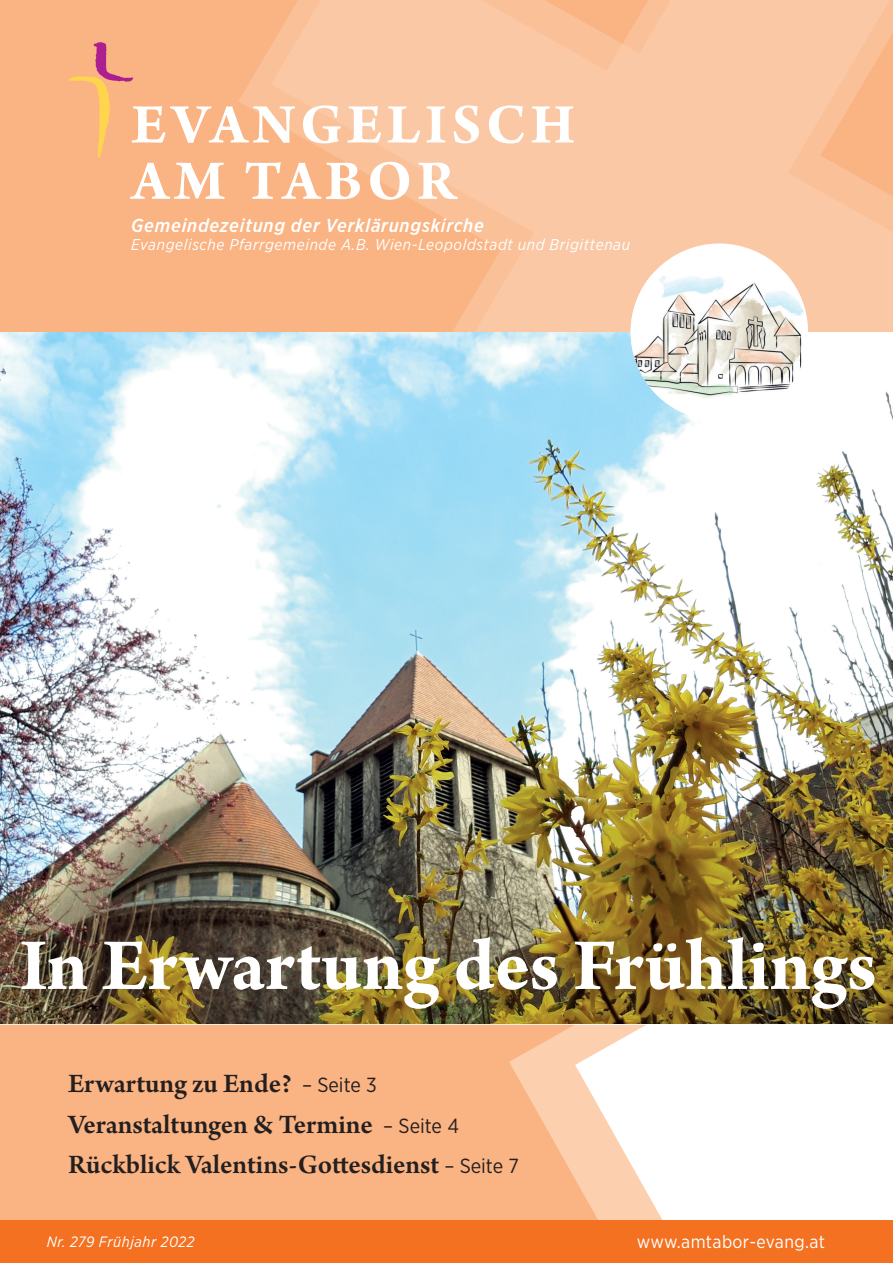
<style>
.page{position:relative;width:893px;height:1263px;background:#fff}
.page>*{position:absolute;margin:0;border:0;box-sizing:border-box;transform-origin:0 0}
.t1{font:700 78px "Arno Pro";color:#fff}
.t2{font:700 59.4px/56.4px "Arno Pro";letter-spacing:.08em;color:#fff}
.t3{font:600 28.2px/40.8px "Arno Pro";letter-spacing:-.005em;color:#231f20}
.t4{font:italic 500 18.75px "Gotham Narrow";letter-spacing:.04em;color:#fff}
.t5{font:18px "Gotham Narrow";letter-spacing:.02em;color:#fff}
.t6{font:italic 15.6px "Gotham Narrow";letter-spacing:.04em;color:#fff}
.t7{font:italic 15px "Gotham Narrow";letter-spacing:.035em;color:#fff}
.s1{font-family:"Gotham Narrow";font-weight:400;font-size:20.4px}
</style>
<div class="page">
<img style="left:0;top:332px;width:893px;height:693px">
<svg style="left:599px;top:1025px;width:64px;height:195px"></svg>
<svg style="left:0;top:1025px;width:599px;height:195px;background:#fab585"></svg>
<div style="left:0;top:0;width:893px;height:332px;background:#fab382"></div>
<svg style="left:238px;top:0;width:655px;height:332px;fill:#fbc8a5"></svg>
<div style="left:0;top:1220px;width:893px;height:43px;background:#f37121"></div>
<svg style="left:68px;top:42px;width:65px;height:115px"></svg>
<div style="left:631px;top:243px;width:177px;height:178px;background:#fff;border-radius:50%"></div>
<img style="left:631px;top:274px;width:177px;height:129px">
<h2 class="t2" style="left:131px;top:99px;width:445px">EVANGELISCH<br>AM TABOR</h2>
<p class="t4" style="left:131px;top:213px;width:354px">Gemeindezeitung der Verklärungskirche</p>
<p class="t6" style="left:131px;top:235px;width:500px">Evangelische Pfarrgemeinde A.B. Wien-Leopoldstadt und Brigittenau</p>
<h1 class="t1" style="left:19px;top:920px;width:859px">In Erwartung des Frühlings</h1>
<p class="t3" style="left:68px;top:1064px;width:452px">Erwartung zu Ende? <span class="s1">– Seite 3<br></span>Veranstaltungen &amp; Termine <span class="s1">– Seite 4<br></span>Rückblick Valentins-Gottesdienst <span class="s1">– Seite 7</span></p>
<p class="t7" style="left:47px;top:1233px;width:149px">Nr. 279 Frühjahr 2022</p>
<p class="t5" style="left:637px;top:1230px;width:190px">www.amtabor-evang.at</p>
</div>
